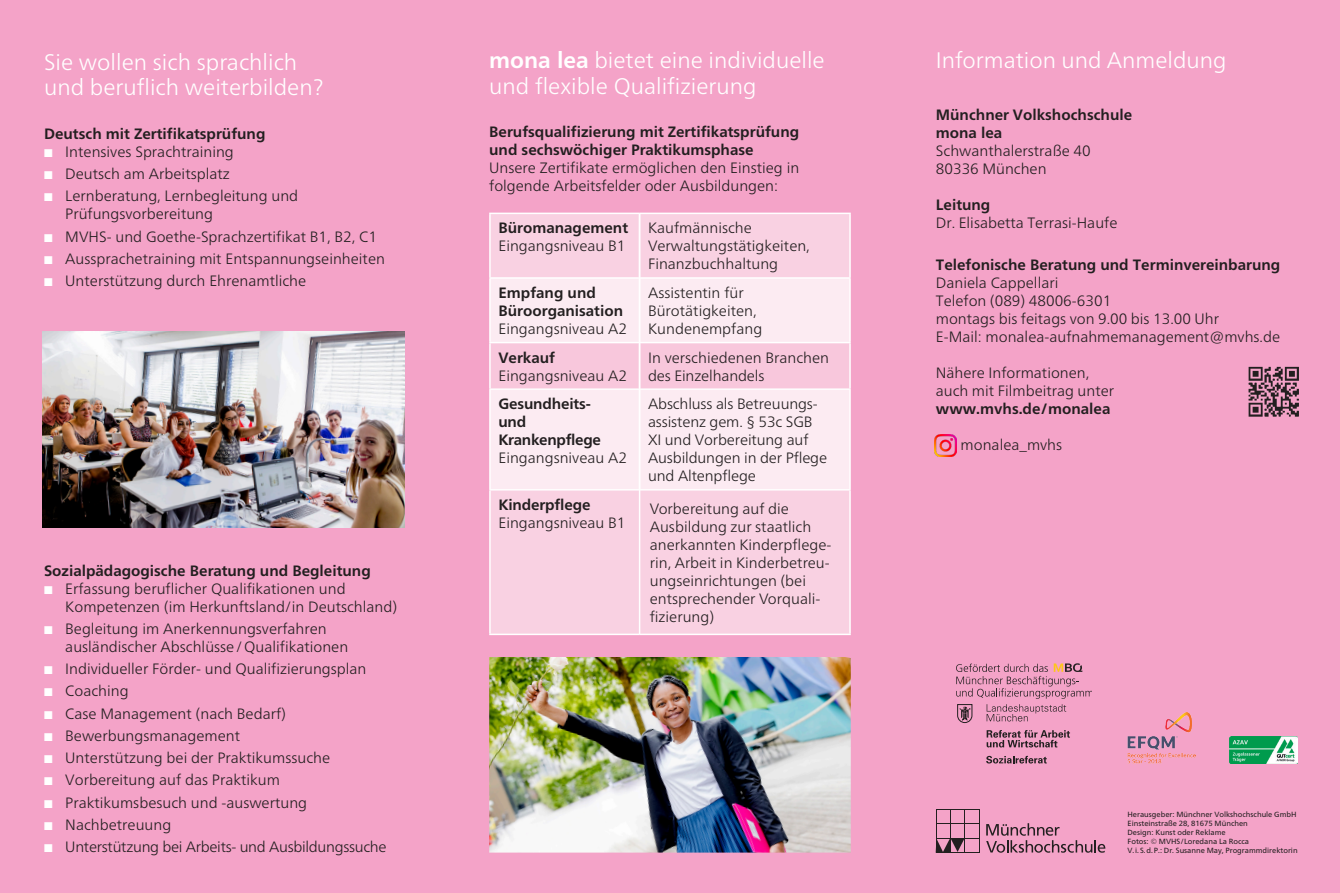
<style>
.page{position:relative;width:1340px;height:893px;background:#fff}
.page>*{position:absolute;margin:0;border:0;box-sizing:border-box;transform-origin:0 0}
.t1{font:300 22.5px/25.5px "Frutiger Neue LT Pro";color:#fff}
.t2{font:300 15px/18px "Frutiger Neue LT Pro";color:#231f20}
.t3{font:700 15px/18px "Frutiger Neue LT Pro";color:#231f20}
.t4{font:300 15px "Frutiger Neue LT Pro";letter-spacing:-.02em;color:#231f20}
.t5{font:700 15px/18px "Frutiger Neue LT Pro";letter-spacing:-.02em;color:#231f20}
.t6{font:7.5px/9px "Frutiger Neue LT Pro";color:#231f20}
.s1{color:#fff}
.s2{font-weight:700}
.s3{font-weight:300;font-style:italic}
</style>
<div class="page">
<div style="left:0;top:0;width:1339px;height:893px;background:#f4a3c8"></div>
<hr style="left:978px;top:809px;width:1px;height:44px;background:#231f20">
<hr style="left:935px;top:809px;width:1px;height:44px;background:#231f20">
<hr style="left:935px;top:809px;width:44px;height:1px;background:#231f20">
<hr style="left:935px;top:823px;width:44px;height:1px;background:#231f20">
<hr style="left:935px;top:838px;width:44px;height:1px;background:#231f20">
<hr style="left:935px;top:852px;width:44px;height:1px;background:#231f20">
<hr style="left:949px;top:809px;width:1px;height:43px;background:#231f20">
<hr style="left:964px;top:809px;width:1px;height:43px;background:#231f20">
<svg style="left:935px;top:838px;width:29px;height:15px"></svg>
<svg style="left:986px;top:823px;width:119px;height:30px"></svg>
<div style="left:490px;top:214px;width:359px;height:420px;background:#f9d1e2"></div>
<div style="left:490px;top:279px;width:359px;height:210px;background:#fcebf2"></div>
<div style="left:490px;top:343px;width:359px;height:45px;background:#f8c7dc"></div>
<hr style="left:489px;top:213px;width:150px;height:1px;background:#fff">
<hr style="left:489px;top:214px;width:1px;height:63px;background:#fff">
<hr style="left:639px;top:213px;width:211px;height:1px;background:#fff">
<hr style="left:638px;top:214px;width:2px;height:63px;background:#fff">
<hr style="left:849px;top:214px;width:1px;height:63px;background:#fff">
<hr style="left:489px;top:277px;width:150px;height:2px;background:#fff">
<hr style="left:489px;top:279px;width:1px;height:63px;background:#fff">
<hr style="left:639px;top:277px;width:211px;height:2px;background:#fff">
<hr style="left:638px;top:279px;width:2px;height:63px;background:#fff">
<hr style="left:849px;top:279px;width:1px;height:63px;background:#fff">
<hr style="left:489px;top:342px;width:150px;height:1px;background:#fff">
<hr style="left:489px;top:343px;width:1px;height:45px;background:#fff">
<hr style="left:639px;top:342px;width:211px;height:1px;background:#fff">
<hr style="left:638px;top:343px;width:2px;height:45px;background:#fff">
<hr style="left:849px;top:343px;width:1px;height:45px;background:#fff">
<hr style="left:489px;top:388px;width:150px;height:2px;background:#fff">
<hr style="left:489px;top:390px;width:1px;height:99px;background:#fff">
<hr style="left:639px;top:388px;width:211px;height:2px;background:#fff">
<hr style="left:638px;top:390px;width:2px;height:99px;background:#fff">
<hr style="left:849px;top:390px;width:1px;height:99px;background:#fff">
<hr style="left:489px;top:489px;width:150px;height:2px;background:#fff">
<hr style="left:489px;top:491px;width:1px;height:143px;background:#fff">
<hr style="left:639px;top:489px;width:211px;height:2px;background:#fff">
<hr style="left:849px;top:491px;width:1px;height:143px;background:#fff">
<hr style="left:489px;top:634px;width:150px;height:1px;background:#fff">
<hr style="left:639px;top:634px;width:211px;height:1px;background:#fff">
<hr style="left:639px;top:213px;width:1px;height:422px;background:#fff">
<svg style="left:986px;top:730px;width:84px;height:17px"></svg>
<svg style="left:986px;top:756px;width:60px;height:7px"></svg>
<svg style="left:956px;top:663px;width:135px;height:60px"></svg>
<img style="left:1127px;top:712px;width:68px;height:52px">
<img style="left:489px;top:657px;width:361px;height:196px">
<img style="left:43px;top:332px;width:361px;height:195px">
<img style="left:934px;top:434px;width:22px;height:22px">
<img style="left:1248px;top:366px;width:51px;height:51px">
<img style="left:1229px;top:736px;width:68px;height:27px">
<h1 class="t1" style="left:44px;top:49px;width:281px">Sie wollen sich sprachlich und beruflich weiterbilden?</h1>
<p class="t3" style="left:44px;top:125px;width:223px">Deutsch mit Zertifikatsprüfung</p>
<p class="t2" style="left:44px;top:143px;width:191px"><span class="s1">■</span> Intensives Sprachtraining</p>
<p class="t2" style="left:44px;top:165px;width:187px"><span class="s1">■</span> Deutsch am Arbeitsplatz</p>
<p class="t2" style="left:65px;top:187px;width:234px;text-indent:-21px"><span class="s1">■</span> Lernberatung, Lernbegleitung und<br>Prüfungsvorbereitung</p>
<p class="t2" style="left:44px;top:227px;width:334px"><span class="s1">■</span> MVHS- und Goethe-Sprachzertifikat B1, B2, C1</p>
<p class="t2" style="left:44px;top:250px;width:342px"><span class="s1">■</span> Aussprachetraining mit Entspannungseinheiten</p>
<p class="t2" style="left:44px;top:272px;width:264px"><span class="s1">■</span> Unterstützung durch Ehrenamtliche</p>
<p class="t3" style="left:44px;top:561px;width:328px">Sozialpädagogische Beratung und Begleitung</p>
<p class="t2" style="left:65px;top:579px;width:333px;text-indent:-21px"><span class="s1">■</span> Erfassung beruflicher Qualifikationen und<br>Kompetenzen (im Herkunftsland/in Deutschland)</p>
<p class="t2" style="left:65px;top:619px;width:284px;text-indent:-21px"><span class="s1">■</span> Begleitung im Anerkennungsverfahren ausländischer Abschlüsse/Qualifikationen</p>
<p class="t2" style="left:44px;top:660px;width:324px"><span class="s1">■</span> Individueller Förder- und Qualifizierungsplan</p>
<p class="t2" style="left:44px;top:682px;width:86px"><span class="s1">■</span> Coaching</p>
<p class="t2" style="left:44px;top:704px;width:243px"><span class="s1">■</span> Case Management (nach Bedarf)</p>
<p class="t2" style="left:44px;top:726px;width:198px"><span class="s1">■</span> Bewerbungsmanagement</p>
<p class="t2" style="left:44px;top:749px;width:288px"><span class="s1">■</span> Unterstützung bei der Praktikumssuche</p>
<p class="t2" style="left:44px;top:771px;width:237px"><span class="s1">■</span> Vorbereitung auf das Praktikum</p>
<p class="t2" style="left:44px;top:793px;width:264px"><span class="s1">■</span> Praktikumsbesuch und -auswertung</p>
<p class="t2" style="left:44px;top:815px;width:129px"><span class="s1">■</span> Nachbetreuung</p>
<p class="t4" style="left:44px;top:838px;width:344px"><span class="s1">■</span> Unterstützung bei Arbeits- und Ausbildungssuche</p>
<h1 class="t1" style="left:489px;top:48px;width:337px"><span class="s2">mona lea</span> bietet eine individuelle und flexible Qualifizierung</h1>
<p class="t3" style="left:489px;top:123px;width:311px">Berufsqualifizierung mit Zertifikatsprüfung und sechswöchiger Praktikumsphase</p>
<p class="t2" style="left:489px;top:159px;width:311px">Unsere Zertifikate ermöglichen den Einstieg in folgende Arbeitsfelder oder Ausbildungen:</p>
<p class="t3" style="left:498px;top:219px;width:131px">Büromanagement</p>
<p class="t2" style="left:498px;top:237px;width:129px">Eingangsniveau B1</p>
<p class="t3" style="left:498px;top:284px;width:126px">Empfang und<br>Büroorganisation</p>
<p class="t2" style="left:498px;top:320px;width:130px">Eingangsniveau A2</p>
<p class="t3" style="left:498px;top:348px;width:58px">Verkauf</p>
<p class="t2" style="left:498px;top:366px;width:130px">Eingangsniveau A2</p>
<p class="t5" style="left:498px;top:395px;width:104px">Gesundheits&shy;und<br>Krankenpflege</p>
<p class="t2" style="left:498px;top:449px;width:130px">Eingangsniveau A2</p>
<p class="t3" style="left:498px;top:496px;width:93px">Kinderpflege</p>
<p class="t2" style="left:498px;top:514px;width:129px">Eingangsniveau B1</p>
<p class="t2" style="left:648px;top:219px;width:163px">Kaufmännische<br>Verwaltungstätigkeiten,<br>Finanzbuchhaltung</p>
<p class="t2" style="left:648px;top:284px;width:116px">Assistentin für<br>Bürotätigkeiten,<br>Kundenempfang</p>
<p class="t2" style="left:648px;top:348px;width:183px">In verschiedenen Branchen des Einzelhandels</p>
<p class="t2" style="left:648px;top:395px;width:181px">Abschluss als Betreuungs&shy;assistenz gem. § 53c SGB<br>XI und Vorbereitung auf<br>Ausbildungen in der Pflege und Altenpflege</p>
<p class="t2" style="left:649px;top:500px;width:183px">Vorbereitung auf die<br>Ausbildung zur staatlich anerkannten Kinderpflege&shy;rin, Arbeit in Kinderbetreu&shy;ungseinrichtungen (bei entsprechender Vorquali&shy;fizierung)</p>
<h1 class="t1" style="left:935px;top:48px;width:292px">Information und Anmeldung</h1>
<p class="t3" style="left:935px;top:106px;width:198px">Münchner Volkshochschule mona lea</p>
<p class="t2" style="left:935px;top:142px;width:156px">Schwanthalerstraße 40<br>80336 München</p>
<p class="t3" style="left:935px;top:196px;width:56px">Leitung</p>
<p class="t2" style="left:935px;top:214px;width:183px">Dr. Elisabetta Terrasi-Haufe</p>
<p class="t3" style="left:935px;top:256px;width:346px">Telefonische Beratung und Terminvereinbarung</p>
<p class="t2" style="left:935px;top:274px;width:346px">Daniela Cappellari<br>Telefon (089) 48006-6301<br>montags bis feitags von 9.00 bis 13.00 Uhr<br>E-Mail: monalea-aufnahmemanagement@mvhs.de</p>
<p class="t2" style="left:935px;top:364px;width:180px">Nähere Informationen, auch mit Filmbeitrag unter</p>
<p class="t3" style="left:935px;top:400px;width:176px">www.mvhs.de/monalea</p>
<p class="t2" style="left:960px;top:436px;width:103px">monalea_mvhs</p>
<p class="t6" style="left:1127px;top:809px;width:172px">Herausgeber: Münchner Volkshochschule GmbH Einsteinstraße 28, 81675 München<br>Design: Kunst oder Reklame<br>Fotos: <span class="s3">©</span> MVHS/Loredana La Rocca<br>V.i.S.d.P.: Dr. Susanne May, Programmdirektorin</p>
</div>
